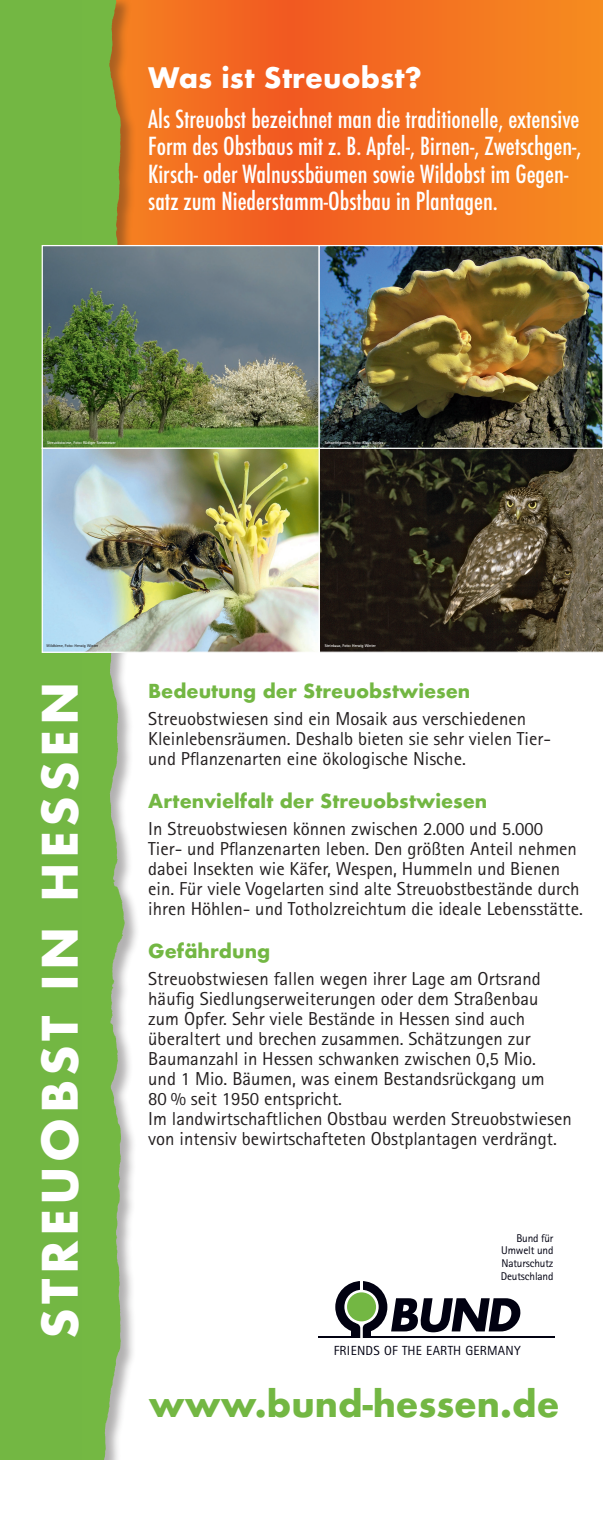
<style>
.page{position:relative;width:603px;height:1531px;background:#fff}
.page>*{position:absolute;margin:0;border:0;box-sizing:border-box;transform-origin:0 0}
.t1{font:700 47.5px "Futura";letter-spacing:.09em;color:#fff}
.t2{font:700 35px "Futura";color:#73b743}
.t3{font:700 27.5px "Futura";color:#fff}
.t4{font:500 condensed 24.25px/27.5px "Futura";color:#fff}
.t5{font:18.75px/20px "Rotis Sans Serif";color:#231f20}
.t6{font:700 18.75px "Futura";color:#73b743}
.t7{font:13.2px "Agfa Rotis Sans Serif";letter-spacing:.02em;color:#010111}
.t8{font:11.25px/12.6px "Agfa Rotis Sans Serif";letter-spacing:-.015em;color:#010111;text-align:justify}
.t9{font:700 4px "Rotis Sans Serif";color:#fff}
.t10{font:700 4px "Rotis Sans Serif";color:#231f20}
</style>
<div class="page">
<svg style="left:141px;top:0;width:461px;height:245px;background:#f37020"></svg>
<svg style="left:391px;top:1298px;width:130px;height:34px"></svg>
<div style="left:335px;top:1281px;width:52px;height:52px;background:#010111;border-radius:50%"></div>
<svg style="left:344px;top:1290px;width:34px;height:34px"></svg>
<div style="left:347px;top:1292px;width:29px;height:29px;background:#73b743;border-radius:50%"></div>
<div style="left:351px;top:1327px;width:20px;height:10px;background:#010111"></div>
<hr style="left:318px;top:1336px;width:236px;height:2px;background:#010111">
<svg style="left:354px;top:1322px;width:14px;height:16px"></svg>
<svg style="left:360px;top:1281px;width:2px;height:10px"></svg>
<div style="left:66px;top:0;width:75px;height:1460px;background:#231f20;opacity:.35"></div>
<div style="left:81px;top:0;width:28px;height:1460px;background:#74b843"></div>
<div style="left:0;top:0;width:81px;height:1460px;background:#73b743"></div>
<svg style="left:320px;top:449px;width:282px;height:204px;background:#3b3426"></svg>
<img style="left:44px;top:247px;width:274px;height:200px">
<div style="left:42px;top:245px;width:278px;height:204px;border:1px solid #fff"></div>
<img style="left:318px;top:245px;width:284px;height:204px">
<img style="left:44px;top:450px;width:274px;height:201px">
<div style="left:42px;top:448px;width:278px;height:205px;border:1px solid #fff"></div>
<div style="left:325px;top:441px;width:59px;height:5px;background:#231f20;opacity:.75"></div>
<h3 class="t3" style="left:148px;top:58px;width:275px">Was ist Streuobst?</h3>
<p class="t4" style="left:148px;top:105px;width:434px">Als Streuobst bezeichnet man die traditionelle, extensive Form des Obstbaus mit z. B. Apfel-, Birnen-, Zwetschgen-, Kirsch- oder Walnussbäumen sowie Wildobst im Gegen&shy;satz zum Niederstamm-Obstbau in Plantagen.</p>
<p class="t9" style="left:47px;top:440px;width:70px">Streuobstwiese, Foto: Rüdiger Steinmetzer</p>
<p class="t9" style="left:324px;top:440px;width:60px">Schwefelporling, Foto: Klaus Spieler</p>
<p class="t10" style="left:47px;top:643px;width:53px">Wildbiene, Foto: Herwig Winter</p>
<h1 class="t1" style="left:26px;top:1339px;width:658px;rotate:-90deg">STREUOBST IN HESSEN</h1>
<p class="t9" style="left:324px;top:643px;width:53px">Steinkauz, Foto: Herwig Winter</p>
<p class="t6" style="left:148px;top:677px;width:323px">Bedeutung der Streuobstwiesen</p>
<p class="t5" style="left:148px;top:709px;width:404px">Streuobstwiesen sind ein Mosaik aus verschiedenen<br>Kleinlebensräumen. Deshalb bieten sie sehr vielen Tier&shy;und Pflanzenarten eine ökologische Nische.</p>
<p class="t6" style="left:148px;top:787px;width:340px">Artenvielfalt der Streuobstwiesen</p>
<p class="t5" style="left:148px;top:819px;width:436px">In Streuobstwiesen können zwischen 2.000 und 5.000<br>Tier- und Pflanzenarten leben. Den größten Anteil nehmen dabei Insekten wie Käfer, Wespen, Hummeln und Bienen ein. Für viele Vogelarten sind alte Streuobstbestände durch ihren Höhlen- und Totholzreichtum die ideale Lebensstätte.</p>
<p class="t6" style="left:148px;top:937px;width:123px">Gefährdung</p>
<p class="t5" style="left:148px;top:969px;width:425px">Streuobstwiesen fallen wegen ihrer Lage am Ortsrand häufig Siedlungserweiterungen oder dem Straßenbau zum Opfer. Sehr viele Bestände in Hessen sind auch überaltert und brechen zusammen. Schätzungen zur Baumanzahl in Hessen schwanken zwischen 0,5 Mio.<br>und 1 Mio. Bäumen, was einem Bestandsrückgang um<br>80 % seit 1950 entspricht.<br>Im landwirtschaftlichen Obstbau werden Streuobstwiesen von intensiv bewirtschafteten Obstplantagen verdrängt.</p>
<p class="t8" style="left:500px;top:1231px;width:54px;text-indent:16px">Bund für Umwelt und Naturschutz Deutschland</p>
<p class="t7" style="left:333px;top:1343px;width:188px">FRIENDS OF THE EARTH GERMANY</p>
<h2 class="t2" style="left:149px;top:1378px;width:411px">www.bund-hessen.de</h2>
</div>
